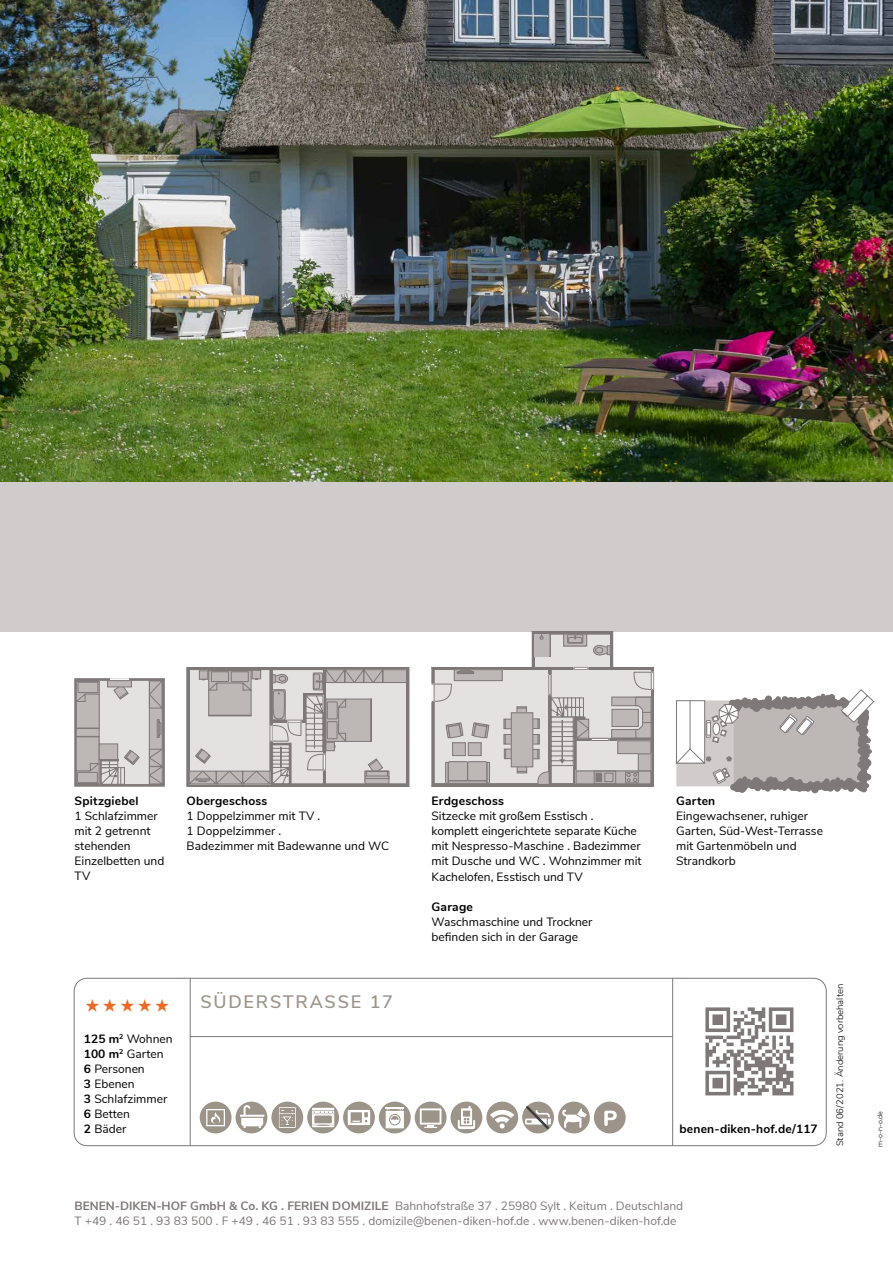
<style>
.page{position:relative;width:893px;height:1263px;background:#fff}
.page>*{position:absolute;margin:0;border:0;box-sizing:border-box;transform-origin:0 0}
.t1{font:600 18px "Nunito Sans";letter-spacing:.1em;color:#9d9489}
.t2{font:700 12.15px "Nunito";letter-spacing:.015em;color:#000}
.t3{font:12px/15px "Nunito Sans";color:#000}
.t4{font:12px/15px "Nunito Sans";color:#7e7878}
.t5{font:12px/15px "Nunito";color:#000}
.t6{font:700 12px "Nunito";letter-spacing:.015em;color:#000}
.t7{font:700 12px "Nunito Sans";letter-spacing:.015em;color:#000}
.t8{font:300 9.45px "Nunito";color:#000}
.t9{font:300 7.05px "Nunito";color:#000}
.s1{font-weight:700}
</style>
<div class="page">
<img style="left:0;top:0;width:893px;height:482px">
<div style="left:0;top:482px;width:893px;height:149px;background:#d0cccb"></div>
<hr style="left:190px;top:978px;width:1px;height:168px;background:#7e7878">
<hr style="left:190px;top:1036px;width:483px;height:1px;background:#7e7878">
<hr style="left:672px;top:978px;width:1px;height:168px;background:#7e7878">
<div style="left:74px;top:978px;width:753px;height:168px;border:1px solid #7e7878;border-radius:13px"></div>
<div style="left:236px;top:1101px;width:31px;height:32px;background:#9d9489;border-radius:50%"></div>
<div style="left:271px;top:1101px;width:32px;height:32px;background:#9d9489;border-radius:50%"></div>
<svg style="left:307px;top:1101px;width:32px;height:32px"></svg>
<div style="left:343px;top:1101px;width:32px;height:32px;background:#9d9489;border-radius:50%"></div>
<svg style="left:379px;top:1101px;width:32px;height:32px"></svg>
<svg style="left:415px;top:1101px;width:32px;height:32px"></svg>
<div style="left:451px;top:1101px;width:31px;height:32px;background:#9d9489;border-radius:50%"></div>
<div style="left:486px;top:1101px;width:32px;height:32px;background:#9d9489;border-radius:50%"></div>
<svg style="left:522px;top:1101px;width:32px;height:32px"></svg>
<div style="left:558px;top:1101px;width:32px;height:32px;background:#9d9489;border-radius:50%"></div>
<div style="left:594px;top:1101px;width:32px;height:32px;background:#9d9489;border-radius:50%"></div>
<svg style="left:240px;top:1105px;width:24px;height:23px"></svg>
<svg style="left:348px;top:1110px;width:22px;height:15px"></svg>
<svg style="left:386px;top:1107px;width:18px;height:21px"></svg>
<svg style="left:312px;top:1111px;width:22px;height:16px"></svg>
<hr style="left:312px;top:1108px;width:22px;height:2px;background:#fff">
<svg style="left:420px;top:1108px;width:21px;height:20px"></svg>
<svg style="left:458px;top:1106px;width:17px;height:23px"></svg>
<svg style="left:604px;top:1111px;width:13px;height:15px"></svg>
<svg style="left:562px;top:1108px;width:25px;height:20px"></svg>
<svg style="left:490px;top:1110px;width:24px;height:18px"></svg>
<svg style="left:524px;top:1104px;width:27px;height:27px"></svg>
<svg style="left:279px;top:1107px;width:17px;height:21px"></svg>
<div style="left:75px;top:678px;width:89px;height:108px;background:#e4e1e1"></div>
<hr style="left:75px;top:680px;width:2px;height:104px;background:#7e7878">
<hr style="left:162px;top:680px;width:2px;height:104px;background:#7e7878">
<div style="left:75px;top:678px;width:89px;height:2px;background:#7e7878;border:1px solid #7e7878"></div>
<hr style="left:75px;top:784px;width:89px;height:2px;background:#7e7878">
<div style="left:76px;top:736px;width:23px;height:48px;background:#bdb7b6"></div>
<div style="left:76px;top:736px;width:23px;height:48px;border:1px solid #7e7878"></div>
<svg style="left:76px;top:750px;width:63px;height:35px"></svg>
<div style="left:76px;top:681px;width:23px;height:48px;background:#bdb7b6"></div>
<div style="left:76px;top:680px;width:23px;height:49px;border:1px solid #7e7878"></div>
<svg style="left:75px;top:680px;width:25px;height:22px"></svg>
<div style="left:149px;top:680px;width:13px;height:104px;background:#bdb7b6;border:1px solid #7e7878"></div>
<div style="left:76px;top:728px;width:23px;height:9px;background:#bdb7b6;border:1px solid #7e7878"></div>
<svg style="left:157px;top:719px;width:4px;height:19px"></svg>
<svg style="left:676px;top:689px;width:198px;height:105px"></svg>
<div style="left:200px;top:1101px;width:32px;height:32px;background:#9d9489;border-radius:50%"></div>
<svg style="left:211px;top:1112px;width:10px;height:12px"></svg>
<div style="left:206px;top:1109px;width:19px;height:17px;border:1px solid #fff"></div>
<svg style="left:186px;top:667px;width:224px;height:120px;background:#c5c1c1"></svg>
<svg style="left:149px;top:748px;width:14px;height:37px"></svg>
<svg style="left:149px;top:680px;width:14px;height:29px"></svg>
<svg style="left:110px;top:678px;width:19px;height:22px"></svg>
<div style="left:108px;top:680px;width:24px;height:7px;background:#bdb7b6"></div>
<div style="left:107px;top:680px;width:25px;height:7px;border:1px solid #7e7878"></div>
<div style="left:99px;top:744px;width:19px;height:15px;background:#bdb7b6"></div>
<div style="left:99px;top:744px;width:19px;height:16px;border:1px solid #7e7878"></div>
<svg style="left:431px;top:631px;width:223px;height:156px;background:#cecaca"></svg>
<svg style="left:705px;top:1007px;width:88px;height:88px"></svg>
<p class="t6" style="left:75px;top:792px;width:65px">Spitzgiebel</p>
<p class="t3" style="left:75px;top:808px;width:91px">1 Schlafzimmer mit 2 getrennt stehenden<br>Einzelbetten und<br>TV</p>
<p class="t6" style="left:187px;top:792px;width:82px">Obergeschoss</p>
<p class="t3" style="left:187px;top:808px;width:204px">1 Doppelzimmer mit TV .<br>1 Doppelzimmer .<br>Badezimmer mit Badewanne und WC</p>
<p class="t5" style="left:84px;top:1031px;width:90px"><span class="s1">125 m</span><sup>2</sup> Wohnen<br><span class="s1">100 m</span><sup>2</sup> Garten<br><span class="s1">6</span> Personen<br><span class="s1">3</span> Ebenen<br><span class="s1">3</span> Schlafzimmer<br><span class="s1">6</span> Betten<br><span class="s1">2</span> Bäder</p>
<h1 class="t1" style="left:200px;top:989px;width:194px">SÜDERSTRASSE 17</h1>
<p class="t2" style="left:432px;top:792px;width:74px">Erdgeschoss</p>
<p class="t3" style="left:432px;top:808px;width:212px">Sitzecke mit großem Esstisch . komplett eingerichtete separate Küche mit Nespresso-Maschine . Badezimmer mit Dusche und WC . Wohnzimmer mit Kachelofen, Esstisch und TV</p>
<p class="t2" style="left:432px;top:898px;width:43px">Garage</p>
<p class="t3" style="left:432px;top:913px;width:162px">Waschmaschine und Trockner befinden sich in der Garage</p>
<p class="t6" style="left:676px;top:792px;width:41px">Garten</p>
<p class="t3" style="left:676px;top:808px;width:148px">Eingewachsener, ruhiger<br>Garten, Süd-West-Terrasse mit Gartenmöbeln und<br>Strandkorb</p>
<p class="t7" style="left:679px;top:1120px;width:140px">benen-diken-hof.de/117</p>
<p class="t8" style="left:833px;top:1146px;width:164px;rotate:-90deg">Stand 06/2021. Änderung vorbehalten</p>
<p class="t4" style="left:75px;top:1198px;width:610px"><span class="s1">BENEN-DIKEN-HOF GmbH &amp; Co. KG . FERIEN DOMIZILE</span> Bahnhofstraße 37 . 25980 Sylt . Keitum . Deutschland<br>T +49 . 46 51 . 93 83 500 . F +49 . 46 51 . 93 83 555 . domizile@benen-diken-hof.de . www.benen-diken-hof.de</p>
<p class="t9" style="left:875px;top:1147px;width:37px;rotate:-90deg">m-o-n-o.de</p>
</div>
